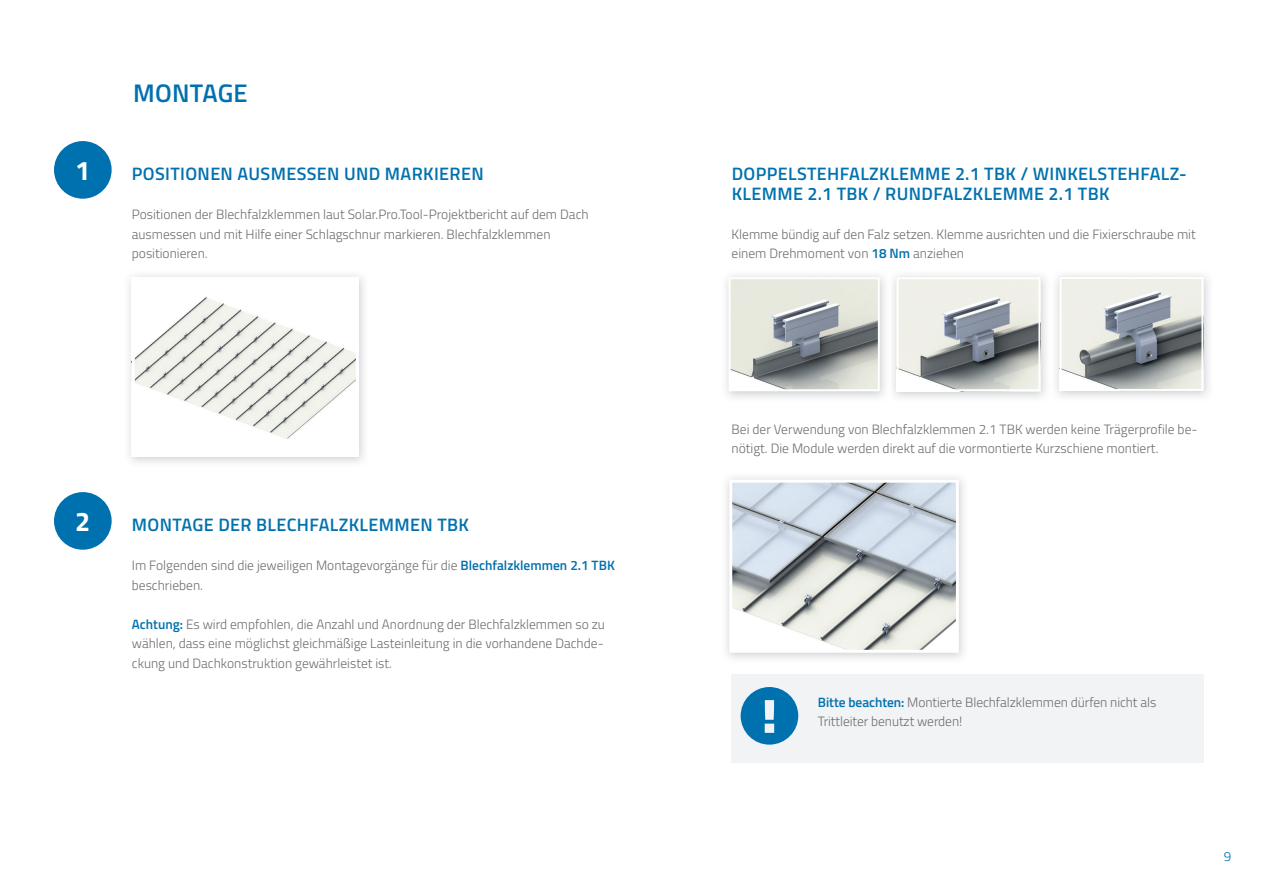
<style>
.page{position:relative;width:1263px;height:893px;background:#fff}
.page>*{position:absolute;margin:0;border:0;box-sizing:border-box;transform-origin:0 0}
.t1{font:700 27px "Titillium";color:#fff}
.t2{font:600 25.5px "Titillium";letter-spacing:.01em;color:#0071af}
.t3{font:600 18px/19.5px "Titillium";letter-spacing:.02em;color:#0071af}
.t4{font:300 13.5px/19.5px "Titillium";color:#6c6d70}
.t5{font:300 13.5px "Titillium";color:#0071af}
.s1{font-weight:600;color:#0071af}
</style>
<div class="page">
<svg style="left:728px;top:276px;width:153px;height:116px;background:#bec1be"></svg>
<div style="left:54px;top:141px;width:58px;height:58px;background:#0071af;border-radius:50%"></div>
<div style="left:54px;top:492px;width:58px;height:58px;background:#0071af;border-radius:50%"></div>
<img style="left:893px;top:275px;width:316px;height:123px">
<img style="left:900px;top:280px;width:137px;height:108px">
<div style="left:897px;top:277px;width:143px;height:114px;border:2px solid #fff"></div>
<img style="left:136px;top:296px;width:219px;height:143px">
<img style="left:1062px;top:280px;width:138px;height:108px">
<div style="left:1059px;top:277px;width:144px;height:114px;border:2px solid #fff"></div>
<svg style="left:728px;top:478px;width:232px;height:176px;background:#ced4d8"></svg>
<div style="left:730px;top:674px;width:473px;height:88px;background:#f2f3f4"></div>
<svg style="left:740px;top:687px;width:58px;height:58px"></svg>
<p class="t1" style="left:75px;top:150px;width:17px">1</p>
<p class="t2" style="left:133px;top:74px;width:116px">MONTAGE</p>
<p class="t3" style="left:132px;top:163px;width:353px">POSITIONEN AUSMESSEN UND MARKIEREN</p>
<p class="t4" style="left:132px;top:204px;width:458px">Positionen der Blechfalzklemmen laut Solar.Pro.Tool-Projektbericht auf dem Dach ausmessen und mit Hilfe einer Schlagschnur markieren. Blechfalzklemmen positionieren.</p>
<p class="t1" style="left:75px;top:501px;width:17px">2</p>
<p class="t3" style="left:132px;top:514px;width:339px">MONTAGE DER BLECHFALZKLEMMEN TBK</p>
<p class="t4" style="left:132px;top:555px;width:484px">Im Folgenden sind die jeweiligen Montagevorgänge für die <span class="s1">Blechfalzklemmen 2.1 TBK </span>beschrieben.</p>
<p class="t4" style="left:132px;top:613px;width:475px;text-align:justify"><span class="s1">Achtung:</span> Es wird empfohlen, die Anzahl und Anordnung der Blechfalzklemmen so zu wählen, dass eine möglichst gleichmäßige Lasteinleitung in die vorhandene Dachde&shy;ckung und Dachkonstruktion gewährleistet ist.</p>
<p class="t3" style="left:732px;top:163px;width:457px">DOPPELSTEHFALZKLEMME 2.1 TBK / WINKELSTEHFALZ-<br>KLEMME 2.1 TBK / RUNDFALZKLEMME 2.1 TBK</p>
<p class="t4" style="left:732px;top:223px;width:466px">Klemme bündig auf den Falz setzen. Klemme ausrichten und die Fixierschraube mit einem Drehmoment von <span class="s1">18 Nm</span> anziehen</p>
<p class="t4" style="left:732px;top:418px;width:467px">Bei der Verwendung von Blechfalzklemmen 2.1 TBK werden keine Trägerprofile be&shy;nötigt. Die Module werden direkt auf die vormontierte Kurzschiene montiert.</p>
<p class="t4" style="left:818px;top:691px;width:340px"><span class="s1">Bitte beachten:</span> Montierte Blechfalzklemmen dürfen nicht als<br>Trittleiter benutzt werden!</p>
<p class="t5" style="left:1224px;top:846px;width:9px">9</p>
</div>
